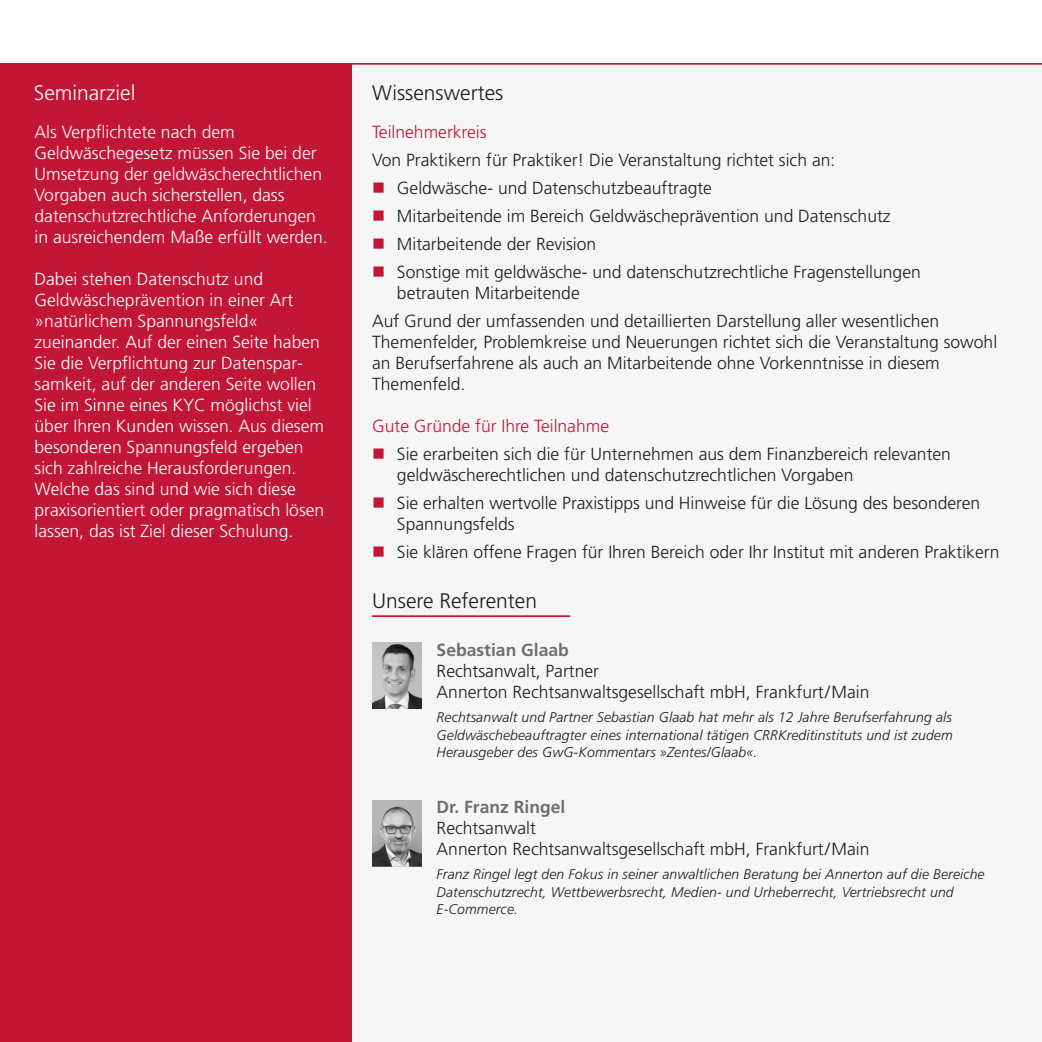
<style>
.page{position:relative;width:1042px;height:1042px;background:#fff}
.page>*{position:absolute;margin:0;border:0;box-sizing:border-box;transform-origin:0 0}
.t1{font:300 21px "Frutiger LT Pro";color:#1d1d1b}
.t2{font:300 21px "Frutiger LT Pro";color:#fff}
.t3{font:300 17.5px/21px "Frutiger LT Pro";color:#1d1d1b}
.t4{font:300 17.5px/21px "Frutiger LT Pro";color:#fff}
.t5{font:300 17.5px "Frutiger LT Pro";color:#c21636}
.t6{font:700 17.5px "Frutiger LT Pro";color:#6f6f6e}
.t7{font:italic 300 14px/17.5px "Frutiger LT Pro";letter-spacing:.01em;color:#1d1d1b;text-align:justify}
</style>
<div class="page">
<hr style="left:0;top:0;width:1px;height:65px;background:#c21636">
<div style="left:0;top:64px;width:352px;height:978px;background:#c21636"></div>
<div style="left:352px;top:65px;width:690px;height:977px;background:#f6f6f6"></div>
<hr style="left:0;top:65px;width:1px;height:977px;background:#f1f1f1">
<hr style="left:0;top:63px;width:1042px;height:2px;background:#c21636">
<img style="left:372px;top:800px;width:50px;height:67px">
<hr style="left:372px;top:615px;width:198px;height:2px;background:#c21636">
<img style="left:372px;top:643px;width:50px;height:66px">
<p class="t2" style="left:34px;top:84px;width:103px">Seminarziel</p>
<p class="t1" style="left:372px;top:84px;width:133px">Wissenswertes</p>
<p class="t4" style="left:35px;top:123px;width:295px">Als Verpflichtete nach dem Geldwäschegesetz müssen Sie bei der Umsetzung der geldwäscherechtlichen Vorgaben auch sicherstellen, dass datenschutzrechtliche Anforderungen in ausreichendem Maße erfüllt werden.</p>
<p class="t4" style="left:35px;top:270px;width:291px">Dabei stehen Datenschutz und Geldwäscheprävention in einer Art »natürlichem Spannungsfeld« zueinander. Auf der einen Seite haben Sie die Verpflichtung zur Datenspar&shy;samkeit, auf der anderen Seite wollen Sie im Sinne eines KYC möglichst viel über Ihren Kunden wissen. Aus diesem besonderen Spannungsfeld ergeben sich zahlreiche Herausforderungen.<br>Welche das sind und wie sich diese praxisorientiert oder pragmatisch lösen lassen, das ist Ziel dieser Schulung.</p>
<p class="t5" style="left:372px;top:125px;width:116px">Teilnehmerkreis</p>
<p class="t3" style="left:397px;top:148px;width:525px;line-height:28px;text-indent:-25px">Von Praktikern für Praktiker! Die Veranstaltung richtet sich an:<br>Geldwäsche- und Datenschutzbeauftragte<br>Mitarbeitende im Bereich Geldwäscheprävention und Datenschutz Mitarbeitende der Revision<br>Sonstige mit geldwäsche- und datenschutzrechtliche Fragenstellungen</p>
<p class="t3" style="left:372px;top:281px;width:568px;line-height:28px;text-indent:25px">betrauten Mitarbeitende<br>Auf Grund der umfassenden und detaillierten Darstellung aller wesentlichen</p>
<p class="t3" style="left:372px;top:333px;width:626px">Themenfelder, Problemkreise und Neuerungen richtet sich die Veranstaltung sowohl an Berufserfahrene als auch an Mitarbeitende ohne Vorkenntnisse in diesem<br>Themenfeld.</p>
<p class="t5" style="left:372px;top:419px;width:238px">Gute Gründe für Ihre Teilnahme</p>
<p class="t3" style="left:397px;top:445px;width:555px">Sie erarbeiten sich die für Unternehmen aus dem Finanzbereich relevanten geldwäscherechtlichen und datenschutzrechtlichen Vorgaben</p>
<p class="t3" style="left:397px;top:494px;width:585px">Sie erhalten wertvolle Praxistipps und Hinweise für die Lösung des besonderen<br>Spannungsfelds</p>
<p class="t3" style="left:397px;top:543px;width:604px">Sie klären offene Fragen für Ihren Bereich oder Ihr Institut mit anderen Praktikern</p>
<p class="t1" style="left:372px;top:593px;width:166px">Unsere Referenten</p>
<p class="t6" style="left:437px;top:643px;width:134px">Sebastian Glaab</p>
<p class="t3" style="left:437px;top:662px;width:434px">Rechtsanwalt, Partner<br>Annerton Rechtsanwaltsgesellschaft mbH, Frankfurt / Main</p>
<p class="t7" style="left:437px;top:710px;width:517px">Rechtsanwalt und Partner Sebastian Glaab hat mehr als 12 Jahre Berufserfahrung als Geldwäschebeauftragter eines international tätigen CRRKreditinstituts und ist zudem Herausgeber des GwG-Kommentars »Zentes/Glaab«.</p>
<p class="t6" style="left:437px;top:799px;width:130px">Dr. Franz Ringel</p>
<p class="t3" style="left:437px;top:819px;width:434px">Rechtsanwalt<br>Annerton Rechtsanwaltsgesellschaft mbH, Frankfurt / Main</p>
<p class="t7" style="left:437px;top:867px;width:549px;text-align:left">Franz Ringel legt den Fokus in seiner anwaltlichen Beratung bei Annerton auf die Bereiche<br>Datenschutzrecht, Wettbewerbsrecht, Medien- und Urheberrecht, Vertriebsrecht und<br>E-Commerce.</p>
</div>
